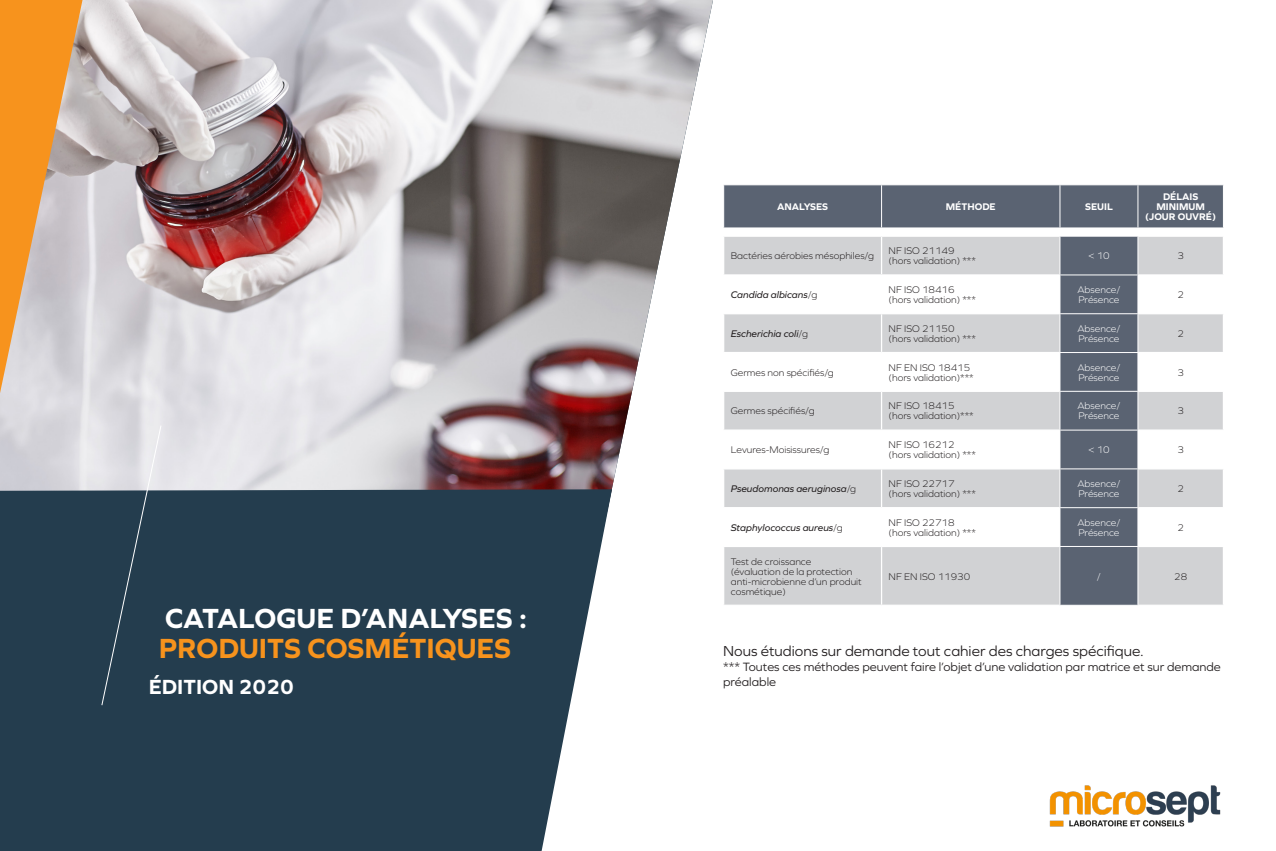
<style>
.page{position:relative;width:1276px;height:851px;background:#fff}
.page>*{position:absolute;margin:0;border:0;box-sizing:border-box;transform-origin:0 0}
.t1{font:700 28.75px "Graphie";color:#fff}
.t2{font:700 28.75px "Graphie";color:#f7931d}
.t3{font:700 21.25px "Graphie";color:#fff}
.t4{font:15px "Graphie";color:#231f20}
.t5{font:12.5px/15px "Graphie";color:#231f20}
.t6{font:300 10px/10px "Graphie";color:#231f20}
.t7{font:300 10px/10px "Graphie";color:#fff}
.t8{font:italic 10px "Graphie";color:#231f20}
.t9{font:700 10px "Graphie";color:#fff}
.s1{font-weight:300;font-style:normal}
</style>
<div class="page">
<svg style="left:724px;top:185px;width:499px;height:419px;background:#6d7582"></svg>
<div style="left:724px;top:237px;width:335px;height:367px;background:#d1d2d4"></div>
<div style="left:1138px;top:237px;width:84px;height:367px;background:#d1d2d4"></div>
<svg style="left:724px;top:275px;width:498px;height:271px"></svg>
<svg style="left:724px;top:353px;width:335px;height:192px"></svg>
<hr style="left:881px;top:185px;width:1px;height:42px;background:#fff">
<hr style="left:1059px;top:185px;width:1px;height:42px;background:#fff">
<hr style="left:1137px;top:185px;width:1px;height:42px;background:#fff">
<hr style="left:881px;top:237px;width:1px;height:37px;background:#fff">
<hr style="left:1222px;top:237px;width:2px;height:37px;background:#fff">
<hr style="left:881px;top:275px;width:1px;height:38px;background:#fff">
<hr style="left:1222px;top:275px;width:2px;height:38px;background:#fff">
<hr style="left:723px;top:313px;width:158px;height:1px;background:#fff">
<hr style="left:881px;top:313px;width:178px;height:1px;background:#fff">
<hr style="left:881px;top:314px;width:1px;height:38px;background:#fff">
<hr style="left:1138px;top:313px;width:86px;height:1px;background:#fff">
<hr style="left:1222px;top:314px;width:2px;height:38px;background:#fff">
<hr style="left:723px;top:352px;width:158px;height:1px;background:#fff">
<hr style="left:881px;top:352px;width:178px;height:1px;background:#fff">
<hr style="left:881px;top:353px;width:1px;height:37px;background:#fff">
<hr style="left:1138px;top:352px;width:86px;height:1px;background:#fff">
<hr style="left:1222px;top:353px;width:2px;height:37px;background:#fff">
<hr style="left:723px;top:390px;width:158px;height:2px;background:#fff">
<hr style="left:881px;top:390px;width:178px;height:2px;background:#fff">
<hr style="left:881px;top:392px;width:1px;height:37px;background:#fff">
<hr style="left:1138px;top:390px;width:86px;height:2px;background:#fff">
<hr style="left:1222px;top:392px;width:2px;height:37px;background:#fff">
<hr style="left:723px;top:429px;width:158px;height:1px;background:#fff">
<hr style="left:881px;top:429px;width:178px;height:1px;background:#fff">
<hr style="left:881px;top:430px;width:1px;height:38px;background:#fff">
<hr style="left:1138px;top:429px;width:86px;height:1px;background:#fff">
<hr style="left:1222px;top:430px;width:2px;height:38px;background:#fff">
<hr style="left:723px;top:468px;width:158px;height:1px;background:#fff">
<hr style="left:881px;top:468px;width:178px;height:1px;background:#fff">
<hr style="left:881px;top:469px;width:1px;height:38px;background:#fff">
<hr style="left:1138px;top:468px;width:86px;height:1px;background:#fff">
<hr style="left:1222px;top:469px;width:2px;height:38px;background:#fff">
<hr style="left:723px;top:507px;width:158px;height:1px;background:#fff">
<hr style="left:881px;top:507px;width:178px;height:1px;background:#fff">
<hr style="left:881px;top:508px;width:1px;height:37px;background:#fff">
<hr style="left:1138px;top:507px;width:86px;height:1px;background:#fff">
<hr style="left:1222px;top:508px;width:2px;height:37px;background:#fff">
<hr style="left:723px;top:545px;width:158px;height:2px;background:#fff">
<hr style="left:881px;top:545px;width:178px;height:2px;background:#fff">
<hr style="left:881px;top:547px;width:1px;height:57px;background:#fff">
<hr style="left:1138px;top:545px;width:86px;height:2px;background:#fff">
<hr style="left:1222px;top:547px;width:2px;height:57px;background:#fff">
<hr style="left:723px;top:235px;width:158px;height:2px;background:#fff">
<hr style="left:881px;top:235px;width:178px;height:2px;background:#fff">
<hr style="left:1138px;top:235px;width:86px;height:2px;background:#fff">
<hr style="left:723px;top:274px;width:158px;height:1px;background:#fff">
<hr style="left:881px;top:274px;width:178px;height:1px;background:#fff">
<hr style="left:1138px;top:274px;width:86px;height:1px;background:#fff">
<hr style="left:1059px;top:236px;width:79px;height:1px;background:#fff">
<hr style="left:1059px;top:236px;width:1px;height:38px;background:#fff">
<hr style="left:1137px;top:236px;width:1px;height:38px;background:#fff">
<hr style="left:1059px;top:274px;width:79px;height:1px;background:#fff">
<hr style="left:1059px;top:275px;width:1px;height:38px;background:#fff">
<hr style="left:1137px;top:275px;width:1px;height:38px;background:#fff">
<hr style="left:1059px;top:313px;width:79px;height:1px;background:#fff">
<hr style="left:1059px;top:314px;width:1px;height:38px;background:#fff">
<hr style="left:1137px;top:314px;width:1px;height:38px;background:#fff">
<hr style="left:1059px;top:352px;width:79px;height:1px;background:#fff">
<hr style="left:1059px;top:353px;width:1px;height:38px;background:#fff">
<hr style="left:1137px;top:353px;width:1px;height:38px;background:#fff">
<hr style="left:1059px;top:391px;width:79px;height:1px;background:#fff">
<hr style="left:1059px;top:391px;width:1px;height:38px;background:#fff">
<hr style="left:1137px;top:391px;width:1px;height:38px;background:#fff">
<hr style="left:1059px;top:429px;width:79px;height:1px;background:#fff">
<hr style="left:1059px;top:430px;width:1px;height:38px;background:#fff">
<hr style="left:1137px;top:430px;width:1px;height:38px;background:#fff">
<hr style="left:1059px;top:468px;width:79px;height:1px;background:#fff">
<hr style="left:1059px;top:469px;width:1px;height:38px;background:#fff">
<hr style="left:1137px;top:469px;width:1px;height:38px;background:#fff">
<hr style="left:1059px;top:507px;width:79px;height:1px;background:#fff">
<hr style="left:1059px;top:508px;width:1px;height:38px;background:#fff">
<hr style="left:1137px;top:508px;width:1px;height:38px;background:#fff">
<hr style="left:1059px;top:546px;width:79px;height:1px;background:#fff">
<hr style="left:1059px;top:547px;width:1px;height:57px;background:#fff">
<hr style="left:1137px;top:547px;width:1px;height:57px;background:#fff">
<hr style="left:723px;top:227px;width:158px;height:1px;background:#fff">
<hr style="left:881px;top:227px;width:179px;height:1px;background:#fff">
<hr style="left:1060px;top:227px;width:78px;height:1px;background:#fff">
<hr style="left:1138px;top:227px;width:85px;height:1px;background:#fff">
<img style="left:0;top:0;width:713px;height:489px">
<div style="left:0;top:489px;width:612px;height:361px;background:#243d4e"></div>
<svg style="left:0;top:0;width:90px;height:429px;background:#dfaf7b"></svg>
<svg style="left:512px;top:804px;width:36px;height:17px"></svg>
<svg style="left:101px;top:424px;width:61px;height:282px;background:#536673"></svg>
<img style="left:1049px;top:785px;width:172px;height:42px">
<p class="t1" style="left:165px;top:601px;width:364px">CATALOGUE D’ANALYSES :</p>
<p class="t2" style="left:159px;top:631px;width:354px">PRODUITS COSMÉTIQUES</p>
<p class="t3" style="left:149px;top:674px;width:147px">ÉDITION 2020</p>
<p class="t9" style="left:777px;top:201px;width:53px">ANALYSES</p>
<p class="t9" style="left:946px;top:201px;width:51px">MÉTHODE</p>
<p class="t9" style="left:1085px;top:201px;width:29px">SEUIL</p>
<p class="t9" style="left:1163px;top:191px;width:37px">DÉLAIS</p>
<p class="t9" style="left:1156px;top:201px;width:50px">MINIMUM</p>
<p class="t9" style="left:1145px;top:211px;width:72px">(JOUR OUVRÉ)</p>
<p class="t6" style="left:731px;top:251px;width:145px">Bactéries aérobies mésophiles/g</p>
<p class="t6" style="left:888px;top:246px;width:67px">NF ISO 21149</p>
<p class="t6" style="left:888px;top:256px;width:89px">(hors validation) ***</p>
<p class="t7" style="left:1088px;top:251px;width:23px">&lt; 10</p>
<p class="t6" style="left:1177px;top:251px;width:8px">3</p>
<p class="t8" style="left:731px;top:289px;width:88px">Candida albicans<span class="s1">/g</span></p>
<p class="t6" style="left:888px;top:284px;width:67px">NF ISO 18416</p>
<p class="t6" style="left:888px;top:294px;width:89px">(hors validation) ***</p>
<p class="t7" style="left:1077px;top:284px;width:45px">Absence/<br>Présence</p>
<p class="t6" style="left:1177px;top:289px;width:8px">2</p>
<p class="t8" style="left:731px;top:327px;width:79px">Escherichia coli<span class="s1">/g</span></p>
<p class="t6" style="left:888px;top:323px;width:67px">NF ISO 21150</p>
<p class="t6" style="left:888px;top:333px;width:89px">(hors validation) ***</p>
<p class="t7" style="left:1077px;top:323px;width:45px">Absence/<br>Présence</p>
<p class="t6" style="left:1177px;top:328px;width:8px">2</p>
<p class="t6" style="left:731px;top:367px;width:105px">Germes non spécifiés/g</p>
<p class="t6" style="left:888px;top:362px;width:83px">NF EN ISO 18415</p>
<p class="t6" style="left:888px;top:372px;width:87px">(hors validation)***</p>
<p class="t7" style="left:1077px;top:362px;width:45px">Absence/<br>Présence</p>
<p class="t6" style="left:1177px;top:367px;width:8px">3</p>
<p class="t6" style="left:731px;top:406px;width:86px">Germes spécifiés/g</p>
<p class="t6" style="left:888px;top:401px;width:67px">NF ISO 18415</p>
<p class="t6" style="left:888px;top:411px;width:87px">(hors validation)***</p>
<p class="t7" style="left:1077px;top:401px;width:45px">Absence/<br>Présence</p>
<p class="t6" style="left:1177px;top:406px;width:8px">3</p>
<p class="t6" style="left:731px;top:444px;width:100px">Levures-Moisissures/g</p>
<p class="t6" style="left:888px;top:439px;width:67px">NF ISO 16212</p>
<p class="t6" style="left:888px;top:449px;width:89px">(hors validation) ***</p>
<p class="t7" style="left:1088px;top:444px;width:23px">&lt; 10</p>
<p class="t6" style="left:1177px;top:444px;width:8px">3</p>
<p class="t8" style="left:731px;top:482px;width:127px">Pseudomonas aeruginosa<span class="s1">/g</span></p>
<p class="t6" style="left:888px;top:478px;width:67px">NF ISO 22717</p>
<p class="t6" style="left:888px;top:488px;width:89px">(hors validation) ***</p>
<p class="t7" style="left:1077px;top:478px;width:45px">Absence/<br>Présence</p>
<p class="t6" style="left:1177px;top:483px;width:8px">2</p>
<p class="t8" style="left:731px;top:521px;width:113px">Staphylococcus aureus<span class="s1">/g</span></p>
<p class="t6" style="left:888px;top:517px;width:67px">NF ISO 22718</p>
<p class="t6" style="left:888px;top:527px;width:89px">(hors validation) ***</p>
<p class="t7" style="left:1077px;top:517px;width:45px">Absence/<br>Présence</p>
<p class="t6" style="left:1177px;top:522px;width:8px">2</p>
<p class="t6" style="left:731px;top:556px;width:82px">Test de croissance</p>
<p class="t6" style="left:731px;top:566px;width:132px">(évaluation de la protection anti-microbienne d’un produit cosmétique)</p>
<p class="t6" style="left:888px;top:571px;width:83px">NF EN ISO 11930</p>
<p class="t7" style="left:1097px;top:571px;width:6px">/</p>
<p class="t6" style="left:1174px;top:571px;width:15px">28</p>
<p class="t4" style="left:723px;top:641px;width:422px">Nous étudions sur demande tout cahier des charges spécifique.</p>
<p class="t5" style="left:723px;top:658px;width:499px">*** Toutes ces méthodes peuvent faire l’objet d’une validation par matrice et sur demande préalable</p>
</div>
